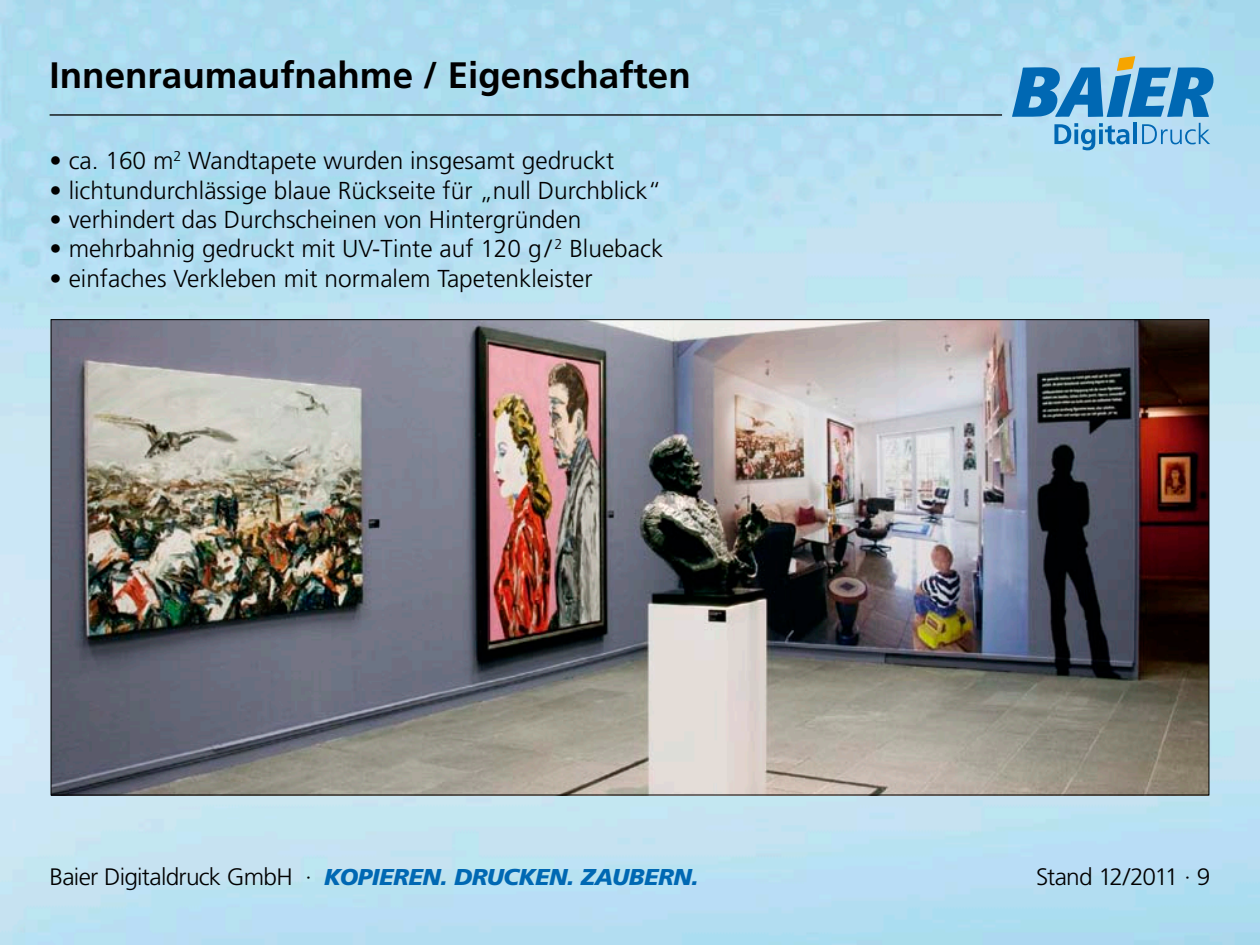
<style>
.page{position:relative;width:1260px;height:945px;background:#fff}
.page>*{position:absolute;margin:0;border:0;box-sizing:border-box;transform-origin:0 0}
.t1{font:700 36.75px "Frutiger";color:#000}
.t2{font:300 24.5px "Frutiger";color:#000}
.t3{font:300 23.8px "Frutiger";letter-spacing:-.055em;color:#000}
.t4{font:italic 900 22.93px "Frutiger";letter-spacing:-.02em;color:#0068b3}
.s1{font-weight:300;font-style:normal;font-size:23.8px;color:#000}
</style>
<div class="page">
<img style="left:0;top:0;width:1260px;height:945px">
<svg style="left:1054px;top:123px;width:76px;height:27px;background:#75b4dc"></svg>
<hr style="left:1133px;top:123px;width:4px;height:21px;background:#0068b3">
<svg style="left:1142px;top:123px;width:68px;height:21px"></svg>
<svg style="left:1012px;top:56px;width:201px;height:61px;background:#579fcd"></svg>
<hr style="left:50px;top:114px;width:952px;height:2px;background:#000">
<img style="left:53px;top:321px;width:1154px;height:472px">
<h1 class="t1" style="left:50px;top:54px;width:643px">Innenraumaufnahme / Eigenschaften</h1>
<p class="t2" style="left:50px;top:147px;width:566px">• ca. 160 m<sup>2</sup> Wandtapete wurden insgesamt gedruckt</p>
<p class="t2" style="left:50px;top:176px;width:613px">• lichtundurchlässige blaue Rückseite für „null Durchblick“</p>
<p class="t2" style="left:50px;top:206px;width:533px">• verhindert das Durchscheinen von Hintergründen</p>
<p class="t2" style="left:50px;top:235px;width:615px">• mehrbahnig gedruckt mit UV-Tinte auf 120 g/ <sup>2</sup> Blueback</p>
<p class="t2" style="left:50px;top:265px;width:545px">• einfaches Verkleben mit normalem Tapetenkleister</p>
<p class="t4" style="left:50px;top:863px;width:651px"><span class="s1">Baier Digitaldruck GmbH ·</span> KOPIEREN. DRUCKEN. ZAUBERN.</p>
<p class="t3" style="left:1036px;top:863px;width:176px">Stand 12/2011 · 9</p>
</div>
